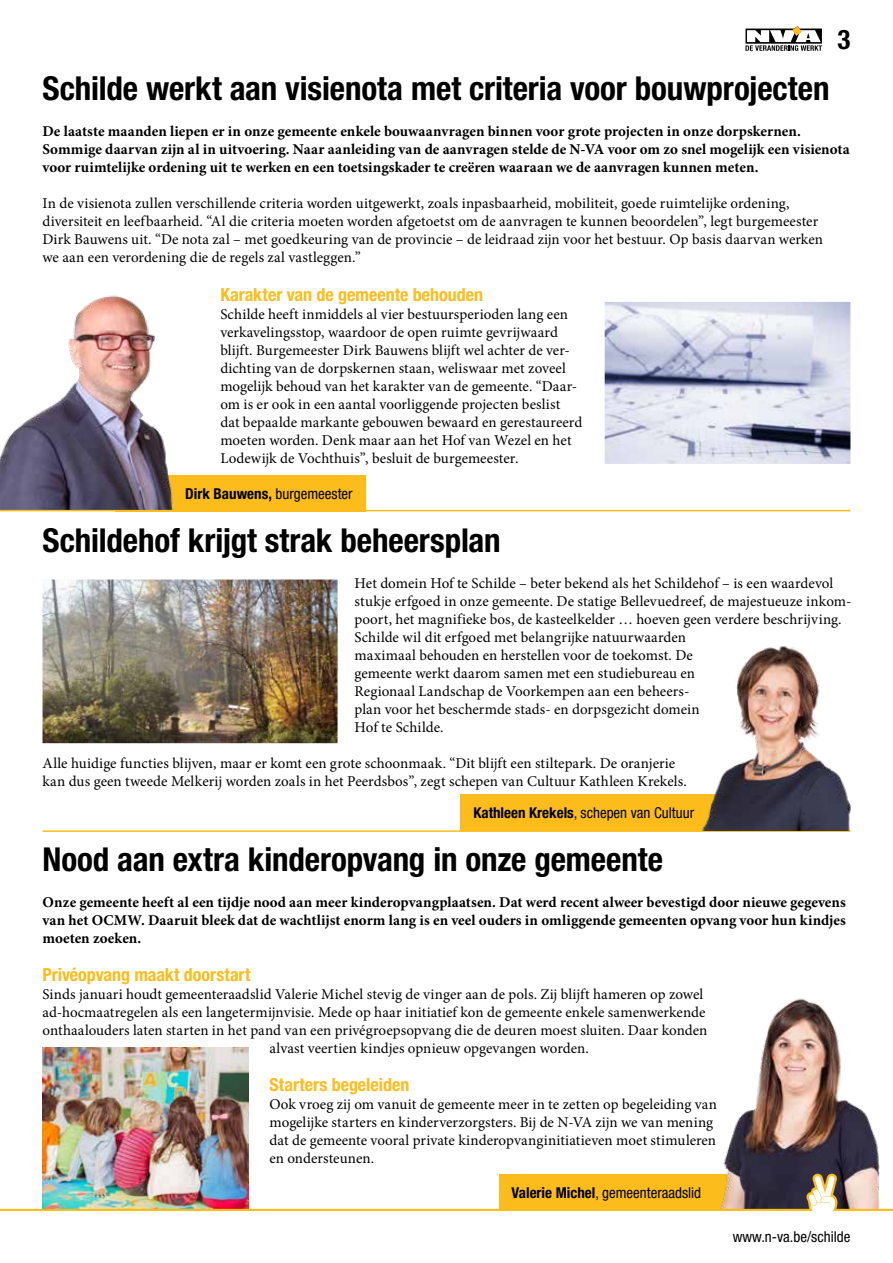
<style>
.page{position:relative;width:893px;height:1263px;background:#fff}
.page>*{position:absolute;margin:0;border:0;box-sizing:border-box;transform-origin:0 0}
.t1{font:700 condensed 33px "Helvetica Neue LT Std";letter-spacing:-.005em;color:#000}
.t2{font:700 condensed 27px "Helvetica Neue LT Std";color:#000}
.t3{font:700 condensed 18px "Helvetica Neue LT Std";color:#fcbd1c}
.t4{font:15px/18px "Minion Pro";color:#000}
.t5{font:700 15px/18px "Minion Pro";color:#000;text-align:justify}
.t6{font:condensed 15px "Helvetica Neue LT Std";color:#000}
.t7{font:700 condensed 15px "Helvetica Neue LT Std";color:#000}
.s1{font-weight:400}
.s2{font-weight:700}
</style>
<div class="page">
<img style="left:43px;top:1048px;width:205px;height:125px">
<img style="left:605px;top:302px;width:245px;height:162px">
<img style="left:43px;top:579px;width:295px;height:164px">
<div style="left:115px;top:475px;width:250px;height:36px;background:#fcbd1c"></div>
<img style="left:723px;top:998px;width:157px;height:175px">
<img style="left:0;top:295px;width:173px;height:215px">
<hr style="left:0;top:510px;width:850px;height:1px;background:#fcbd1c">
<hr style="left:43px;top:830px;width:807px;height:2px;background:#fcbd1c">
<div style="left:461px;top:794px;width:265px;height:36px;background:#fcbd1c"></div>
<img style="left:702px;top:646px;width:149px;height:184px">
<img style="left:0;top:1173px;width:893px;height:38px">
<svg style="left:745px;top:26px;width:77px;height:25px"></svg>
<h2 class="t2" style="left:837px;top:23px;width:14px">3</h2>
<h1 class="t1" style="left:43px;top:68px;width:788px">Schilde werkt aan visienota met criteria voor bouwprojecten</h1>
<p class="t5" style="left:43px;top:122px;width:809px;text-align:left">De laatste maanden liepen er in onze gemeente enkele bouwaanvragen binnen voor grote projecten in onze dorpskernen.<br>Sommige daarvan zijn al in uitvoering. Naar aanleiding van de aanvragen stelde de N-VA voor om zo snel mogelijk een visienota voor ruimtelijke ordening uit te werken en een toetsingskader te creëren waaraan we de aanvragen kunnen meten.</p>
<p class="t4" style="left:43px;top:194px;width:782px">In de visienota zullen verschillende criteria worden uitgewerkt, zoals inpasbaarheid, mobiliteit, goede ruimtelijke ordening, diversiteit en leefbaarheid. “Al die criteria moeten worden afgetoetst om de aanvragen te kunnen beoordelen”, legt burgemeester Dirk Bauwens uit. “De nota zal – met goedkeuring van de provincie – de leidraad zijn voor het bestuur. Op basis daarvan werken we aan een verordening die de regels zal vastleggen.”</p>
<p class="t3" style="left:220px;top:284px;width:264px">Karakter van de gemeente behouden</p>
<p class="t4" style="left:220px;top:305px;width:363px">Schilde heeft inmiddels al vier bestuursperioden lang een verkavelingsstop, waardoor de open ruimte gevrijwaard blijft. Burgemeester Dirk Bauwens blijft wel achter de ver&shy;dichting van de dorpskernen staan, weliswaar met zoveel mogelijk behoud van het karakter van de gemeente. “Daar&shy;om is er ook in een aantal voorliggende projecten beslist dat bepaalde markante gebouwen bewaard en gerestaureerd moeten worden. Denk maar aan het Hof van Wezel en het Lodewijk de Vochthuis”, besluit de burgemeester.</p>
<p class="t7" style="left:185px;top:484px;width:169px">Dirk Bauwens, <span class="s1">burgemeester</span></p>
<h1 class="t1" style="left:43px;top:520px;width:460px">Schildehof krijgt strak beheersplan</h1>
<p class="t4" style="left:355px;top:574px;width:498px">Het domein Hof te Schilde – beter bekend als het Schildehof – is een waardevol stukje erfgoed in onze gemeente. De statige Bellevuedreef, de majestueuze inkom&shy;poort, het magnifieke bos, de kasteelkelder … hoeven geen verdere beschrijving.<br>Schilde wil dit erfgoed met belangrijke natuurwaarden<br>maximaal behouden en herstellen voor de toekomst. De<br>gemeente werkt daarom samen met een studiebureau en<br>Regionaal Landschap de Voorkempen aan een beheers-<br>plan voor het beschermde stads- en dorpsgezicht domein<br>Hof te Schilde.</p>
<p class="t4" style="left:43px;top:754px;width:646px">Alle huidige functies blijven, maar er komt een grote schoonmaak. “Dit blijft een stiltepark. De oranjerie kan dus geen tweede Melkerij worden zoals in het Peerdsbos”, zegt schepen van Cultuur Kathleen Krekels.</p>
<p class="t6" style="left:473px;top:804px;width:222px"><span class="s2">Kathleen Krekels</span>, schepen van Cultuur</p>
<h1 class="t1" style="left:43px;top:839px;width:622px">Nood aan extra kinderopvang in onze gemeente</h1>
<p class="t5" style="left:43px;top:893px;width:805px">Onze gemeente heeft al een tijdje nood aan meer kinderopvangplaatsen. Dat werd recent alweer bevestigd door nieuwe gegevens van het OCMW. Daaruit bleek dat de wachtlijst enorm lang is en veel ouders in omliggende gemeenten opvang voor hun kindjes moeten zoeken.</p>
<p class="t3" style="left:43px;top:964px;width:209px">Privéopvang maakt doorstart</p>
<p class="t4" style="left:43px;top:985px;width:662px">Sinds januari houdt gemeenteraadslid Valerie Michel stevig de vinger aan de pols. Zij blijft hameren op zowel</p>
<p class="t4" style="left:43px;top:1003px;width:664px">ad-hocmaatregelen als een langetermijnvisie. Mede op haar initiatief kon de gemeente enkele samenwerkende</p>
<p class="t4" style="left:43px;top:1021px;width:666px">onthaalouders laten starten in het pand van een privégroepsopvang die de deuren moest sluiten. Daar konden</p>
<p class="t4" style="left:269px;top:1039px;width:321px">alvast veertien kindjes opnieuw opgevangen worden.</p>
<p class="t3" style="left:269px;top:1074px;width:141px">Starters begeleiden</p>
<p class="t4" style="left:269px;top:1095px;width:449px">Ook vroeg zij om vanuit de gemeente meer in te zetten op begeleiding van mogelijke starters en kinderverzorgsters. Bij de N-VA zijn we van mening dat de gemeente vooral private kinderopvanginitiatieven moet stimuleren en ondersteunen.</p>
<p class="t6" style="left:511px;top:1184px;width:191px"><span class="s2">Valerie Michel</span>, gemeenteraadslid</p>
<p class="t6" style="left:733px;top:1228px;width:119px">www.n-va.be/schilde</p>
</div>
